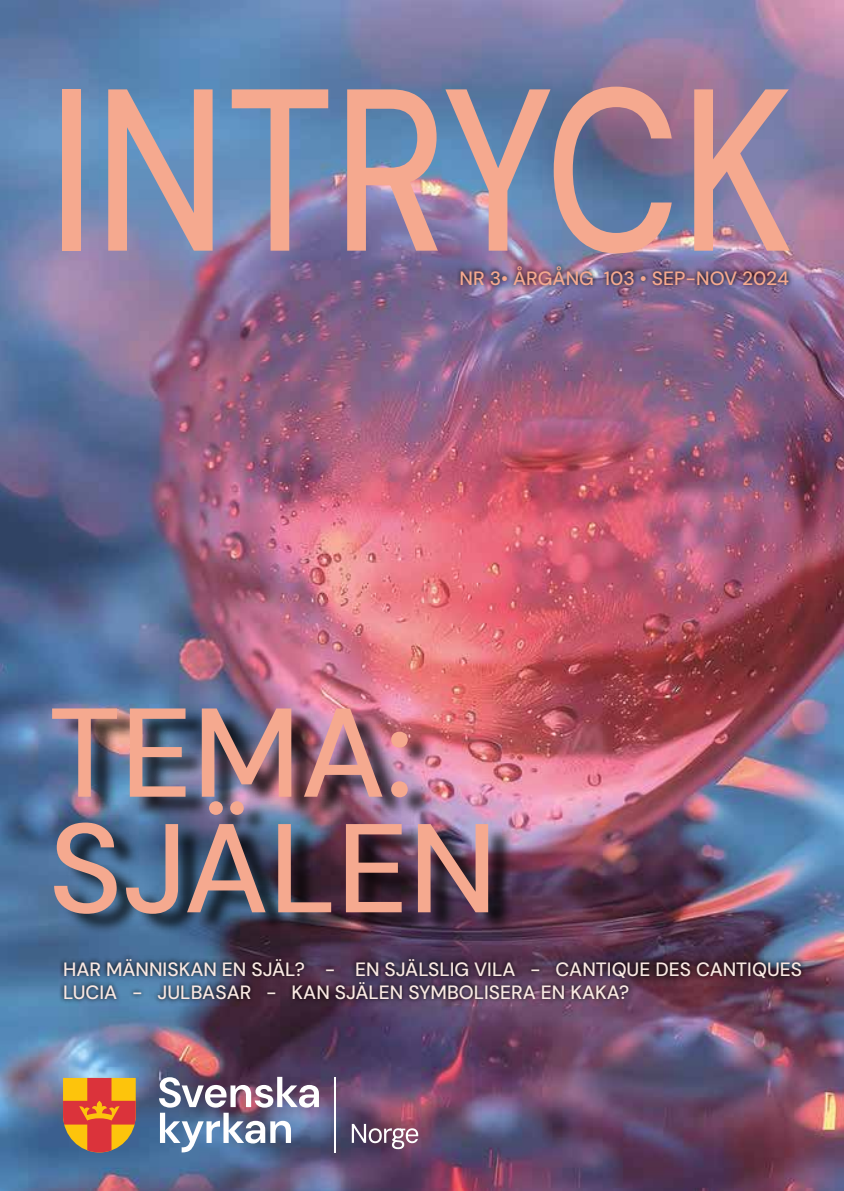
<style>
.page{position:relative;width:844px;height:1191px;background:#fff}
.page>*{position:absolute;margin:0;border:0;box-sizing:border-box;transform-origin:0 0}
.t1{font:500 230.3px "DM Sans";color:#f5a98f;scale:.81 1}
.t2{font:500 126px/115.5px "DM Sans";color:#f5a98f}
.t3{font:500 19.25px/23.1px "DM Sans";color:#f9e8e2}
.t4{font:500 19.25px "DM Sans";color:#f5a98f}
</style>
<div class="page">
<img style="left:0;top:0;width:843px;height:1191px">
<img style="left:455px;top:261px;width:338px;height:29px">
<div style="left:58px;top:709px;width:457px;height:226px;background:#000;opacity:.75"></div>
<svg style="left:59px;top:954px;width:747px;height:51px;background:#483c55"></svg>
<svg style="left:352px;top:1123px;width:66px;height:26px"></svg>
<svg style="left:63px;top:1078px;width:73px;height:74px;background:#d87330"></svg>
<img style="left:159px;top:1076px;width:160px;height:76px">
<hr style="left:334px;top:1077px;width:1px;height:75px;background:#fff">
<h1 class="t1" style="left:48px;top:27px;width:921px">INTRYCK</h1>
<p class="t4" style="left:459px;top:266px;width:331px">NR 3• ÅRGÅNG 103 • SEP-NOV 2024</p>
<h2 class="t2" style="left:48px;top:694px;width:450px">TEMA:<br>SJÄLEN</h2>
<p class="t3" style="left:63px;top:957px;width:740px">HAR MÄNNISKAN EN SJÄL? - EN SJÄLSLIG VILA - CANTIQUE DES CANTIQUES<br>LUCIA - JULBASAR - KAN SJÄLEN SYMBOLISERA EN KAKA?</p>
</div>
